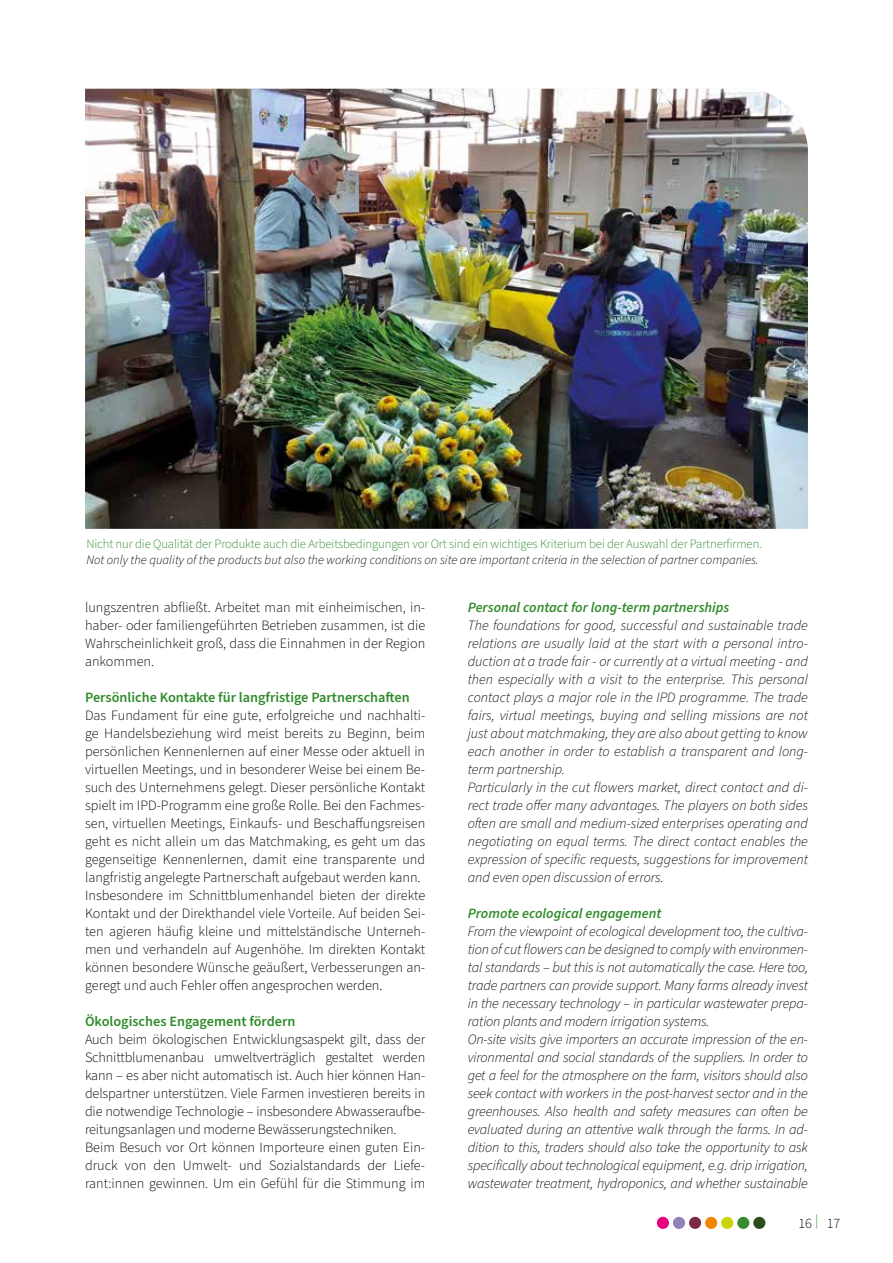
<style>
.page{position:relative;width:893px;height:1263px;background:#fff}
.page>*{position:absolute;margin:0;border:0;box-sizing:border-box;transform-origin:0 0}
.t1{font:italic 300 14.25px/18px "Source Sans Pro";letter-spacing:-.01em;color:#000}
.t2{font:300 14.25px/18px "Source Sans Pro";color:#000}
.t3{font:600 14.25px "Source Sans Pro";color:#318c2c}
.t4{font:italic 600 14.25px "Source Sans Pro";color:#318c2c}
.t5{font:300 12.75px "Source Sans Pro";letter-spacing:-.01em;color:#318c2c}
.t6{font:italic 300 12.75px "Source Sans Pro";color:#000}
</style>
<div class="page">
<div style="left:689px;top:1217px;width:12px;height:12px;background:#7b2a4a;border-radius:50%"></div>
<div style="left:673px;top:1217px;width:12px;height:12px;background:#9280ba;border-radius:50%"></div>
<div style="left:657px;top:1217px;width:12px;height:12px;background:#e6007d;border-radius:50%"></div>
<div style="left:753px;top:1217px;width:12px;height:12px;background:#2b4e1a;border-radius:50%"></div>
<div style="left:737px;top:1217px;width:12px;height:12px;background:#358d2b;border-radius:50%"></div>
<div style="left:721px;top:1217px;width:12px;height:12px;background:#cad400;border-radius:50%"></div>
<div style="left:705px;top:1217px;width:12px;height:12px;background:#f18700;border-radius:50%"></div>
<img style="left:85px;top:89px;width:723px;height:440px">
<p class="t5" style="left:86px;top:535px;width:677px">Nicht nur die Qualität der Produkte auch die Arbeitsbedingungen vor Ort sind ein wichtiges Kriterium bei der Auswahl der Partnerfirmen.</p>
<p class="t6" style="left:86px;top:551px;width:674px">Not only the quality of the products but also the working conditions on site are important criteria in the selection of partner companies.</p>
<p class="t2" style="left:85px;top:598px;width:342px;text-align:justify">lungszentren abfließt. Arbeitet man mit einheimischen, in&shy;haber- oder familiengeführten Betrieben zusammen, ist die Wahrscheinlichkeit groß, dass die Einnahmen in der Region ankommen.</p>
<p class="t3" style="left:85px;top:687px;width:326px">Persönliche Kontakte für langfristige Partnerschaften</p>
<p class="t2" style="left:85px;top:706px;width:342px">Das Fundament für eine gute, erfolgreiche und nachhalti&shy;ge Handelsbeziehung wird meist bereits zu Beginn, beim persönlichen Kennenlernen auf einer Messe oder aktuell in virtuellen Meetings, und in besonderer Weise bei einem Be&shy;such des Unternehmens gelegt. Dieser persönliche Kontakt spielt im IPD-Programm eine große Rolle. Bei den Fachmes&shy;sen, virtuellen Meetings, Einkaufs- und Beschaffungsreisen geht es nicht allein um das Matchmaking, es geht um das gegenseitige Kennenlernen, damit eine transparente und langfristig angelegte Partnerschaft aufgebaut werden kann.<br>Insbesondere im Schnittblumenhandel bieten der direkte Kontakt und der Direkthandel viele Vorteile. Auf beiden Sei&shy;ten agieren häufig kleine und mittelständische Unterneh&shy;men und verhandeln auf Augenhöhe. Im direkten Kontakt können besondere Wünsche geäußert, Verbesserungen an&shy;geregt und auch Fehler offen angesprochen werden.</p>
<p class="t3" style="left:85px;top:1011px;width:212px">Ökologisches Engagement fördern</p>
<p class="t2" style="left:85px;top:1030px;width:342px">Auch beim ökologischen Entwicklungsaspekt gilt, dass der Schnittblumenanbau umweltverträglich gestaltet werden kann – es aber nicht automatisch ist. Auch hier können Han&shy;delspartner unterstützen. Viele Farmen investieren bereits in die notwendige Technologie – insbesondere Abwasseraufbe&shy;reitungsanlagen und moderne Bewässerungstechniken.<br>Beim Besuch vor Ort können Importeure einen guten Ein&shy;druck von den Umwelt- und Sozialstandards der Liefe&shy;rant:innen gewinnen. Um ein Gefühl für die Stimmung im</p>
<p class="t4" style="left:468px;top:597px;width:263px">Personal contact for long-term partnerships</p>
<p class="t1" style="left:468px;top:616px;width:342px">The foundations for good, successful and sustainable trade relations are usually laid at the start with a personal intro&shy;duction at a trade fair - or currently at a virtual meeting - and then especially with a visit to the enterprise. This personal contact plays a major role in the IPD programme. The trade fairs, virtual meetings, buying and selling missions are not just about matchmaking, they are also about getting to know each another in order to establish a transparent and long&shy;term partnership.<br>Particularly in the cut flowers market, direct contact and di&shy;rect trade offer many advantages. The players on both sides often are small and medium-sized enterprises operating and negotiating on equal terms. The direct contact enables the expression of specific requests, suggestions for improvement and even open discussion of errors.</p>
<p class="t4" style="left:468px;top:903px;width:195px">Promote ecological engagement</p>
<p class="t1" style="left:468px;top:922px;width:342px">From the viewpoint of ecological development too, the cultiva&shy;tion of cut flowers can be designed to comply with environmen&shy;tal standards – but this is not automatically the case. Here too, trade partners can provide support. Many farms already invest in the necessary technology – in particular wastewater prepa&shy;ration plants and modern irrigation systems.<br>On-site visits give importers an accurate impression of the en&shy;vironmental and social standards of the suppliers. In order to get a feel for the atmosphere on the farm, visitors should also seek contact with workers in the post-harvest sector and in the greenhouses. Also health and safety measures can often be evaluated during an attentive walk through the farms. In ad&shy;dition to this, traders should also take the opportunity to ask specifically about technological equipment, e.g. drip irrigation, wastewater treatment, hydroponics, and whether sustainable</p>
<p class="t2" style="left:798px;top:1214px;width:43px">16 <sup>|</sup> 17</p>
</div>
